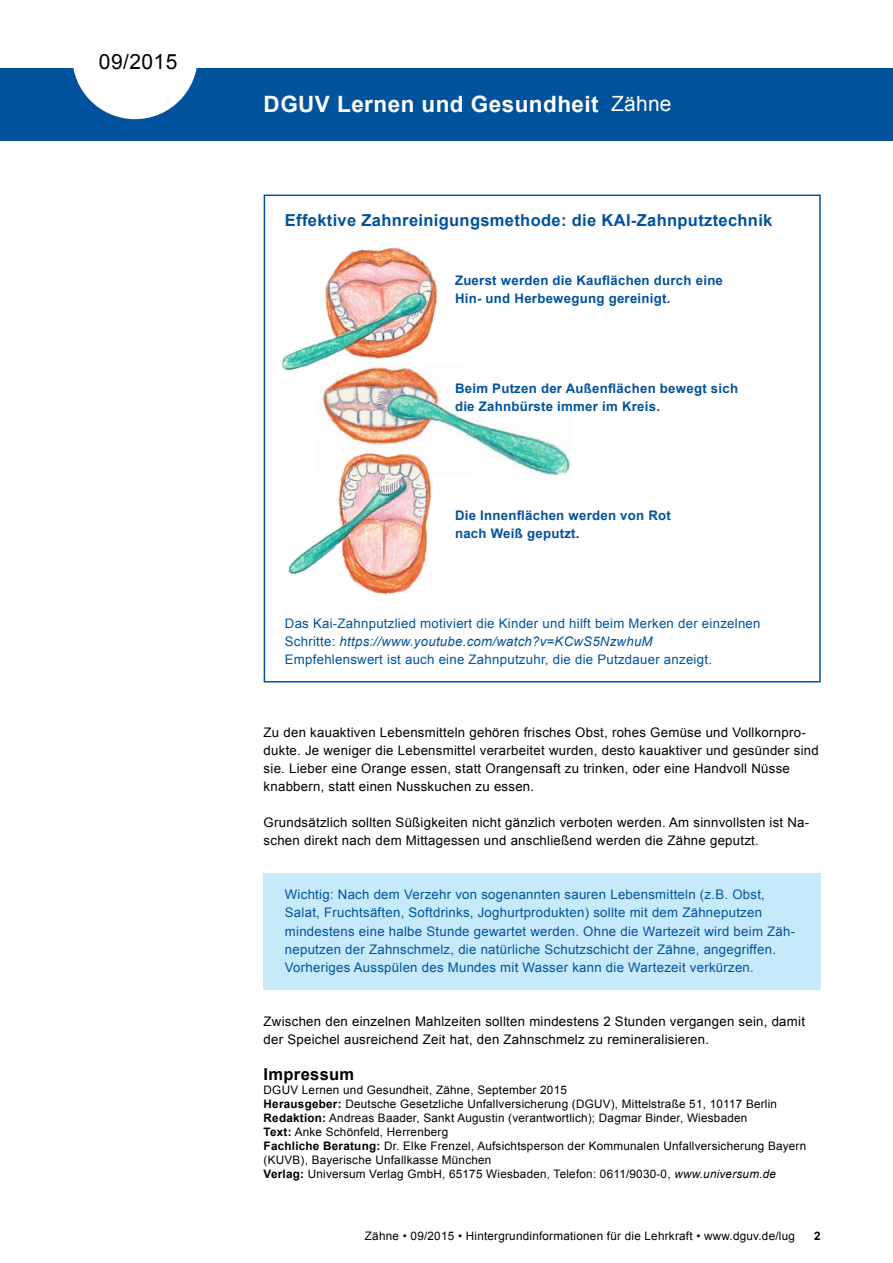
<style>
.page{position:relative;width:893px;height:1263px;background:#fff}
.page>*{position:absolute;margin:0;border:0;box-sizing:border-box;transform-origin:0 0}
.t1{font:700 22.5px "Arial";letter-spacing:.02em;color:#fff}
.t2{font:21px "Arial";letter-spacing:.02em;color:#000}
.t3{font:21px "Arial";letter-spacing:.01em;color:#fff}
.t4{font:700 16.5px "Arial";letter-spacing:.02em;color:#00529c}
.t5{font:700 16.5px "Arial";letter-spacing:.02em;color:#000}
.t6{font:13.2px/18px "Arial";letter-spacing:.02em;color:#000}
.t7{font:13.2px/18px "Arial";letter-spacing:.02em;color:#00529c}
.t8{font:700 13.2px/18px "Arial";letter-spacing:.02em;color:#00529c}
.t9{font:11.7px/14.1px "Arial";letter-spacing:.02em;color:#000}
.t10{font:700 11.7px "Arial";color:#000}
.s1{font-style:italic}
.s2{font-weight:700}
</style>
<div class="page">
<div style="left:264px;top:195px;width:557px;height:487px;border:2px solid #00529c"></div>
<div style="left:264px;top:873px;width:557px;height:117px;background:#c7eafb"></div>
<div style="left:0;top:68px;width:893px;height:72px;background:#00529c"></div>
<svg style="left:73px;top:68px;width:124px;height:51px"></svg>
<img style="left:281px;top:247px;width:157px;height:124px">
<img style="left:316px;top:360px;width:255px;height:119px">
<img style="left:288px;top:451px;width:147px;height:143px">
<h2 class="t2" style="left:99px;top:47px;width:80px">09/2015</h2>
<h1 class="t1" style="left:264px;top:89px;width:337px">DGUV Lernen und Gesundheit</h1>
<h2 class="t3" style="left:611px;top:90px;width:62px">Zähne</h2>
<p class="t4" style="left:285px;top:209px;width:489px">Effektive Zahnreinigungsmethode: die KAI-Zahnputztechnik</p>
<p class="t8" style="left:455px;top:272px;width:269px">Zuerst werden die Kauflächen durch eine<br>Hin- und Herbewegung gereinigt.</p>
<p class="t8" style="left:455px;top:380px;width:285px">Beim Putzen der Außenflächen bewegt sich die Zahnbürste immer im Kreis.</p>
<p class="t8" style="left:455px;top:507px;width:217px">Die Innenflächen werden von Rot nach Weiß geputzt.</p>
<p class="t7" style="left:285px;top:615px;width:477px">Das Kai-Zahnputzlied motiviert die Kinder und hilft beim Merken der einzelnen<br>Schritte: <span class="s1">https://www.youtube.com/watch?v=KCwS5NzwhuM<br></span>Empfehlenswert ist auch eine Zahnputzuhr, die die Putzdauer anzeigt.</p>
<p class="t6" style="left:264px;top:723px;width:557px">Zu den kauaktiven Lebensmitteln gehören frisches Obst, rohes Gemüse und Vollkornpro&shy;dukte. Je weniger die Lebensmittel verarbeitet wurden, desto kauaktiver und gesünder sind sie. Lieber eine Orange essen, statt Orangensaft zu trinken, oder eine Handvoll Nüsse knabbern, statt einen Nusskuchen zu essen.</p>
<p class="t6" style="left:264px;top:814px;width:547px">Grundsätzlich sollten Süßigkeiten nicht gänzlich verboten werden. Am sinnvollsten ist Na&shy;schen direkt nach dem Mittagessen und anschließend werden die Zähne geputzt.</p>
<p class="t7" style="left:285px;top:886px;width:512px">Wichtig: Nach dem Verzehr von sogenannten sauren Lebensmitteln (z.B. Obst, Salat, Fruchtsäften, Softdrinks, Joghurtprodukten) sollte mit dem Zähneputzen mindestens eine halbe Stunde gewartet werden. Ohne die Wartezeit wird beim Zäh&shy;neputzen der Zahnschmelz, die natürliche Schutzschicht der Zähne, angegriffen.<br>Vorheriges Ausspülen des Mundes mit Wasser kann die Wartezeit verkürzen.</p>
<p class="t6" style="left:264px;top:1012px;width:543px">Zwischen den einzelnen Mahlzeiten sollten mindestens 2 Stunden vergangen sein, damit der Speichel ausreichend Zeit hat, den Zahnschmelz zu remineralisieren.</p>
<p class="t5" style="left:264px;top:1063px;width:92px">Impressum</p>
<p class="t9" style="left:264px;top:1083px;width:544px">DGUV Lernen und Gesundheit, Zähne, September 2015<br><span class="s2">Herausgeber:</span> Deutsche Gesetzliche Unfallversicherung (DGUV), Mittelstraße 51, 10117 Berlin <span class="s2">Redaktion:</span> Andreas Baader, Sankt Augustin (verantwortlich); Dagmar Binder, Wiesbaden<br><span class="s2">Text:</span> Anke Schönfeld, Herrenberg<br><span class="s2">Fachliche Beratung:</span> Dr. Elke Frenzel, Aufsichtsperson der Kommunalen Unfallversicherung Bayern (KUVB), Bayerische Unfallkasse München<br><span class="s2">Verlag:</span> Universum Verlag GmbH, 65175 Wiesbaden, Telefon: 0611/9030-0, <span class="s1">www.universum.de</span></p>
<p class="t9" style="left:365px;top:1228px;width:432px">Zähne • 09/2015 • Hintergrundinformationen für die Lehrkraft • www.dguv.de/lug</p>
<p class="t10" style="left:814px;top:1228px;width:8px">2</p>
</div>
